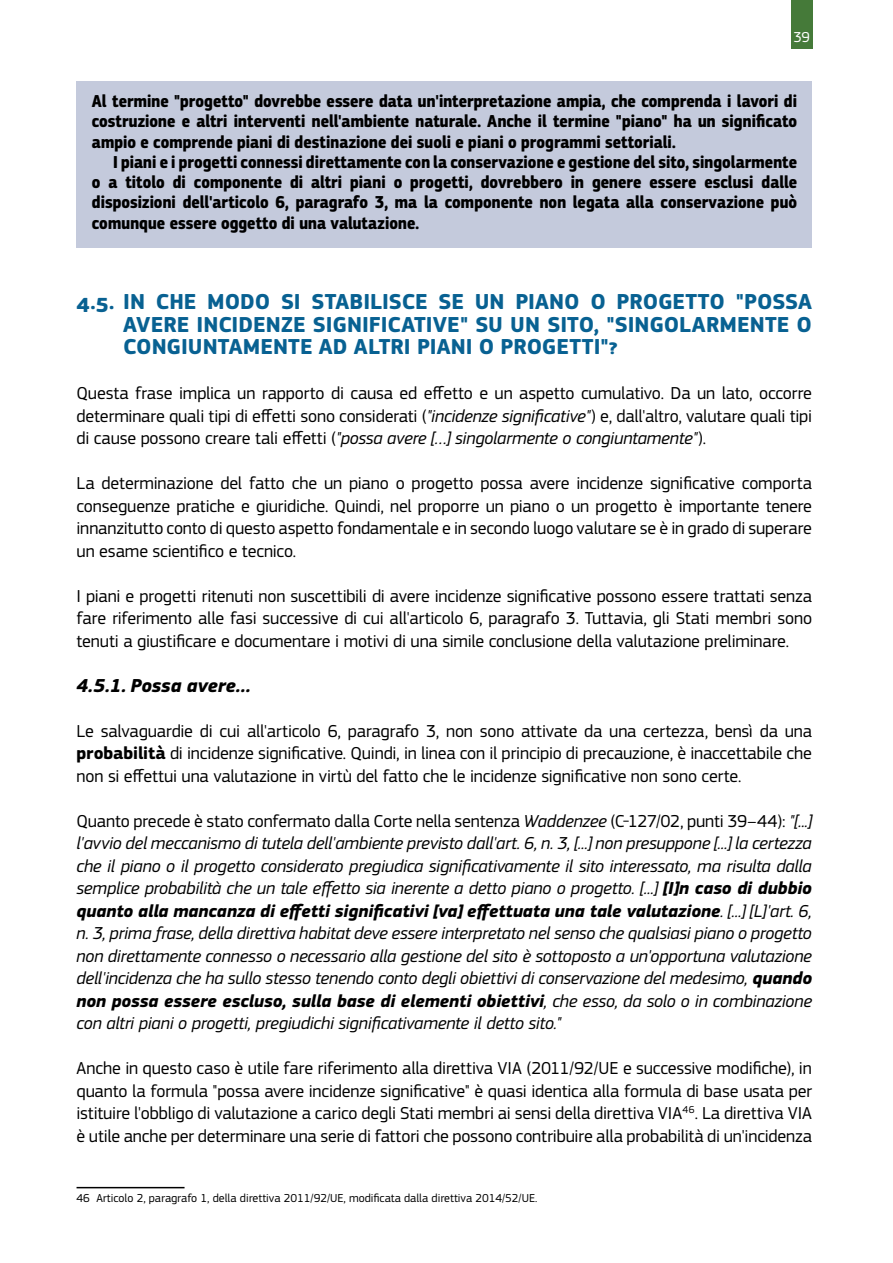
<style>
.page{position:relative;width:893px;height:1263px;background:#fff}
.page>*{position:absolute;margin:0;border:0;box-sizing:border-box;transform-origin:0 0}
.t1{font:700 22.5px/22.5px "EC Square Sans Pro";letter-spacing:.005em;color:#086192;text-align:justify}
.t2{font:italic 700 19.5px "EC Square Sans Pro";letter-spacing:-.005em;color:#000}
.t3{font:18px/22.5px "EC Square Sans Pro";letter-spacing:-.01em;color:#000;text-align:justify}
.t4{font:italic 18px/22.5px "EC Square Sans Pro";letter-spacing:-.015em;color:#000;text-align:justify}
.t5{font:700 18px/20.2px "EC Square Sans Cond Pro";letter-spacing:.005em;color:#000;text-align:justify}
.t6{font:15px "EC Square Sans Pro";color:#fff}
.t7{font:12px "EC Square Sans Pro";color:#000}
.s1{font-style:italic}
.s2{font-weight:700}
.s3{font-style:normal}
</style>
<div class="page">
<div style="left:791px;top:0;width:21px;height:49px;background:#457a39"></div>
<hr style="left:77px;top:1187px;width:108px;height:1px;background:#000">
<div style="left:77px;top:81px;width:735px;height:166px;background:#c4cadc"></div>
<p class="t6" style="left:793px;top:28px;width:18px">39</p>
<p class="t5" style="left:92px;top:91px;width:707px">Al termine "progetto" dovrebbe essere data un'interpretazione ampia, che comprenda i lavori di costruzione e altri interventi nell'ambiente naturale. Anche il termine "piano" ha un significato ampio e comprende piani di destinazione dei suoli e piani o programmi settoriali.</p>
<p class="t5" style="left:92px;top:152px;width:707px;text-indent:21px">I piani e i progetti connessi direttamente con la conservazione e gestione del sito, singolarmente o a titolo di componente di altri piani o progetti, dovrebbero in genere essere esclusi dalle disposizioni dell'articolo 6, paragrafo 3, ma la componente non legata alla conservazione può comunque essere oggetto di una valutazione.</p>
<p class="t1" style="left:123px;top:291px;width:690px;text-indent:-47px">4.5. IN CHE MODO SI STABILISCE SE UN PIANO O PROGETTO "POSSA AVERE INCIDENZE SIGNIFICATIVE" SU UN SITO, "SINGOLARMENTE O CONGIUNTAMENTE AD ALTRI PIANI O PROGETTI"?</p>
<p class="t3" style="left:77px;top:382px;width:737px">Questa frase implica un rapporto di causa ed effetto e un aspetto cumulativo. Da un lato, occorre determinare quali tipi di effetti sono considerati (<span class="s1">"incidenze significative"</span>) e, dall'altro, valutare quali tipi di cause possono creare tali effetti (<span class="s1">"possa avere […] singolarmente o congiuntamente"</span>).</p>
<p class="t3" style="left:77px;top:472px;width:737px">La determinazione del fatto che un piano o progetto possa avere incidenze significative comporta conseguenze pratiche e giuridiche. Quindi, nel proporre un piano o un progetto è importante tenere innanzitutto conto di questo aspetto fondamentale e in secondo luogo valutare se è in grado di superare un esame scientifico e tecnico.</p>
<p class="t3" style="left:77px;top:584px;width:737px">I piani e progetti ritenuti non suscettibili di avere incidenze significative possono essere trattati senza fare riferimento alle fasi successive di cui all'articolo 6, paragrafo 3. Tuttavia, gli Stati membri sono tenuti a giustificare e documentare i motivi di una simile conclusione della valutazione preliminare.</p>
<p class="t2" style="left:77px;top:673px;width:176px">4.5.1. Possa avere…</p>
<p class="t3" style="left:77px;top:719px;width:737px">Le salvaguardie di cui all'articolo 6, paragrafo 3, non sono attivate da una certezza, bensì da una <span class="s2">probabilità</span> di incidenze significative. Quindi, in linea con il principio di precauzione, è inaccettabile che non si effettui una valutazione in virtù del fatto che le incidenze significative non sono certe.</p>
<p class="t4" style="left:77px;top:809px;width:737px"><span class="s3">Quanto precede è stato confermato dalla Corte nella sentenza</span> Waddenzee <span class="s3">(C-127/02, punti 39–44):</span> "[...] l'avvio del meccanismo di tutela dell'ambiente previsto dall'art. 6, n. 3, [...] non presuppone [...] la certezza che il piano o il progetto considerato pregiudica significativamente il sito interessato, ma risulta dalla semplice probabilità che un tale effetto sia inerente a detto piano o progetto. [...] <span class="s2">[I]n caso di dubbio quanto alla mancanza di effetti significativi [va] effettuata una tale valutazione</span>. [...] [L]'art. 6, n. 3, prima frase, della direttiva habitat deve essere interpretato nel senso che qualsiasi piano o progetto non direttamente connesso o necessario alla gestione del sito è sottoposto a un'opportuna valutazione dell'incidenza che ha sullo stesso tenendo conto degli obiettivi di conservazione del medesimo, <span class="s2">quando non possa essere escluso, sulla base di elementi obiettivi</span>, che esso, da solo o in combinazione con altri piani o progetti, pregiudichi significativamente il detto sito."</p>
<p class="t3" style="left:77px;top:1057px;width:737px">Anche in questo caso è utile fare riferimento alla direttiva VIA (2011/92/UE e successive modifiche), in quanto la formula "possa avere incidenze significative" è quasi identica alla formula di base usata per istituire l'obbligo di valutazione a carico degli Stati membri ai sensi della direttiva VIA<sup>46</sup>. La direttiva VIA è utile anche per determinare una serie di fattori che possono contribuire alla probabilità di un'incidenza</p>
<p class="t7" style="left:77px;top:1191px;width:462px">46 Articolo 2, paragrafo 1, della direttiva 2011/92/UE, modificata dalla direttiva 2014/52/UE.</p>
</div>
